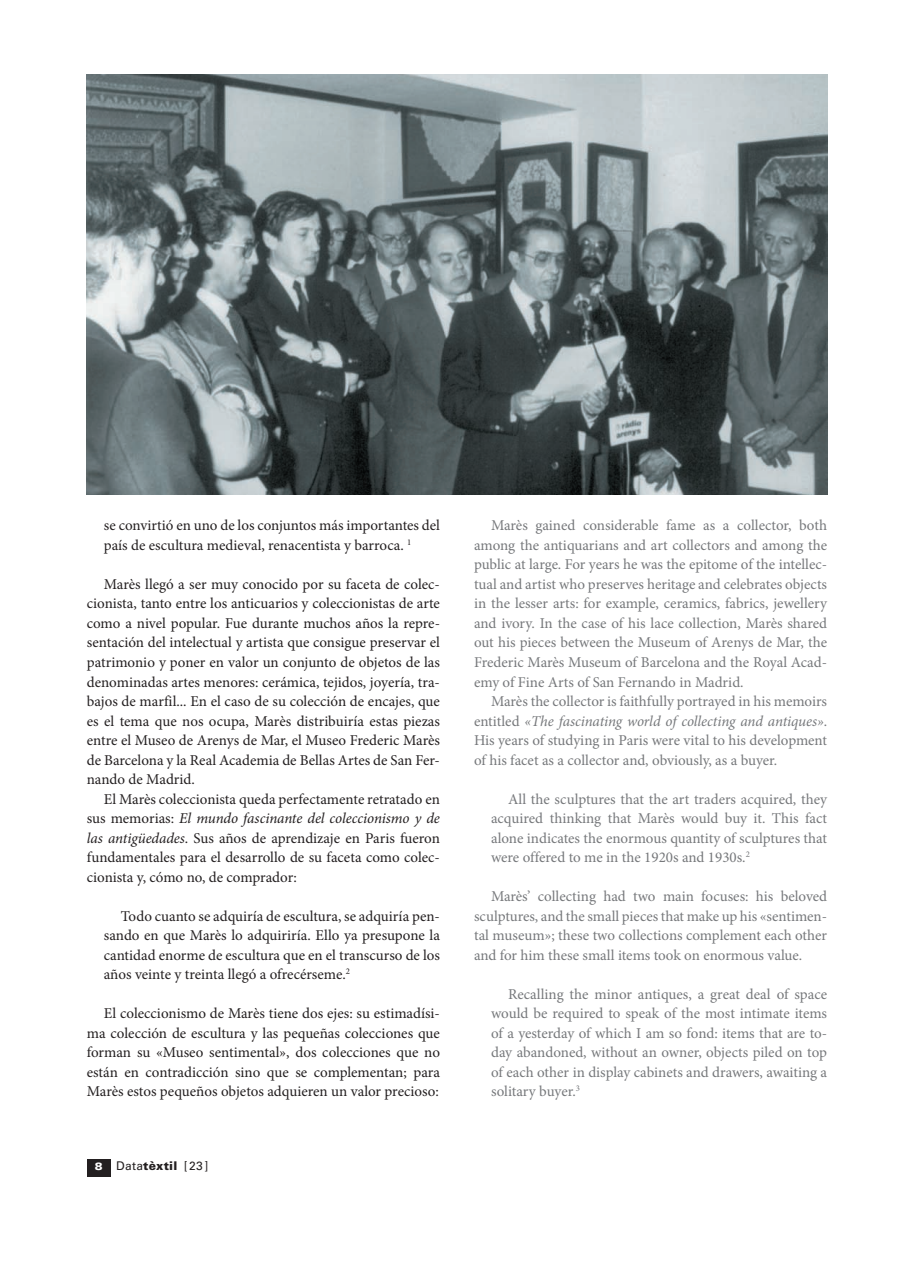
<style>
.page{position:relative;width:897px;height:1267px;background:#fff}
.page>*{position:absolute;margin:0;border:0;box-sizing:border-box;transform-origin:0 0}
.t1{font:15px/19.5px "Minion Pro";color:#231f20;text-align:justify}
.t2{font:15px/19.5px "Minion Pro";color:#76787b;text-align:justify}
.t3{font:12px "Univers LT Std";letter-spacing:.02em;color:#231f20}
.s1{font-style:italic}
.s2{font-weight:900;font-stretch:expanded;font-size:10.5px;color:#fff}
.s3{font-weight:900}
</style>
<div class="page">
<div style="left:87px;top:1158px;width:24px;height:18px;background:#231f20"></div>
<img style="left:87px;top:74px;width:740px;height:420px">
<p class="t1" style="left:104px;top:516px;width:337px">se convirtió en uno de los conjuntos más importantes del país de escultura medieval, renacentista y barroca. <sup>1</sup></p>
<p class="t1" style="left:87px;top:574px;width:354px;text-indent:17px">Marès llegó a ser muy conocido por su faceta de colec&shy;cionista, tanto entre los anticuarios y coleccionistas de arte como a nivel popular. Fue durante muchos años la repre&shy;sentación del intelectual y artista que consigue preservar el patrimonio y poner en valor un conjunto de objetos de las denominadas artes menores: cerámica, tejidos, joyería, tra&shy;bajos de marfil... En el caso de su colección de encajes, que es el tema que nos ocupa, Marès distribuiría estas piezas entre el Museo de Arenys de Mar, el Museo Frederic Marès de Barcelona y la Real Academia de Bellas Artes de San Fer&shy;nando de Madrid.</p>
<p class="t1" style="left:87px;top:789px;width:354px;text-indent:17px">El Marès coleccionista queda perfectamente retratado en sus memorias: <span class="s1">El mundo fascinante del coleccionismo y de las antigüedades</span>. Sus años de aprendizaje en Paris fueron fundamentales para el desarrollo de su faceta como colec&shy;cionista y, cómo no, de comprador:</p>
<p class="t1" style="left:104px;top:906px;width:337px;text-indent:17px">Todo cuanto se adquiría de escultura, se adquiría pen&shy;sando en que Marès lo adquiriría. Ello ya presupone la cantidad enorme de escultura que en el transcurso de los años veinte y treinta llegó a ofrecérseme.<sup>2</sup></p>
<p class="t1" style="left:87px;top:1003px;width:354px;text-indent:17px">El coleccionismo de Marès tiene dos ejes: su estimadísi&shy;ma colección de escultura y las pequeñas colecciones que forman su «Museo sentimental», dos colecciones que no están en contradicción sino que se complementan; para Marès estos pequeños objetos adquieren un valor precioso:</p>
<p class="t3" style="left:95px;top:1158px;width:115px"><span class="s2">8</span> Data<span class="s3">tèxtil</span> [23 ]</p>
<p class="t2" style="left:474px;top:516px;width:354px;text-indent:17px">Marès gained considerable fame as a collector, both among the antiquarians and art collectors and among the public at large. For years he was the epitome of the intellec&shy;tual and artist who preserves heritage and celebrates objects in the lesser arts: for example, ceramics, fabrics, jewellery and ivory. In the case of his lace collection, Marès shared out his pieces between the Museum of Arenys de Mar, the Frederic Marès Museum of Barcelona and the Royal Acad&shy;emy of Fine Arts of San Fernando in Madrid.</p>
<p class="t2" style="left:474px;top:691px;width:354px;text-indent:17px">Marès the collector is faithfully portrayed in his memoirs entitled <span class="s1">«The fascinating world of collecting and antiques»</span>.<br>His years of studying in Paris were vital to his development of his facet as a collector and, obviously, as a buyer.</p>
<p class="t2" style="left:491px;top:789px;width:337px;text-indent:17px">All the sculptures that the art traders acquired, they acquired thinking that Marès would buy it. This fact alone indicates the enormous quantity of sculptures that were offered to me in the 1920s and 1930s.<sup>2</sup></p>
<p class="t2" style="left:474px;top:886px;width:354px;text-indent:17px">Marès’ collecting had two main focuses: his beloved sculptures, and the small pieces that make up his «sentimen&shy;tal museum»; these two collections complement each other and for him these small items took on enormous value.</p>
<p class="t2" style="left:491px;top:984px;width:337px;text-indent:17px">Recalling the minor antiques, a great deal of space would be required to speak of the most intimate items of a yesterday of which I am so fond: items that are to&shy;day abandoned, without an owner, objects piled on top of each other in display cabinets and drawers, awaiting a solitary buyer.<sup>3</sup></p>
</div>
